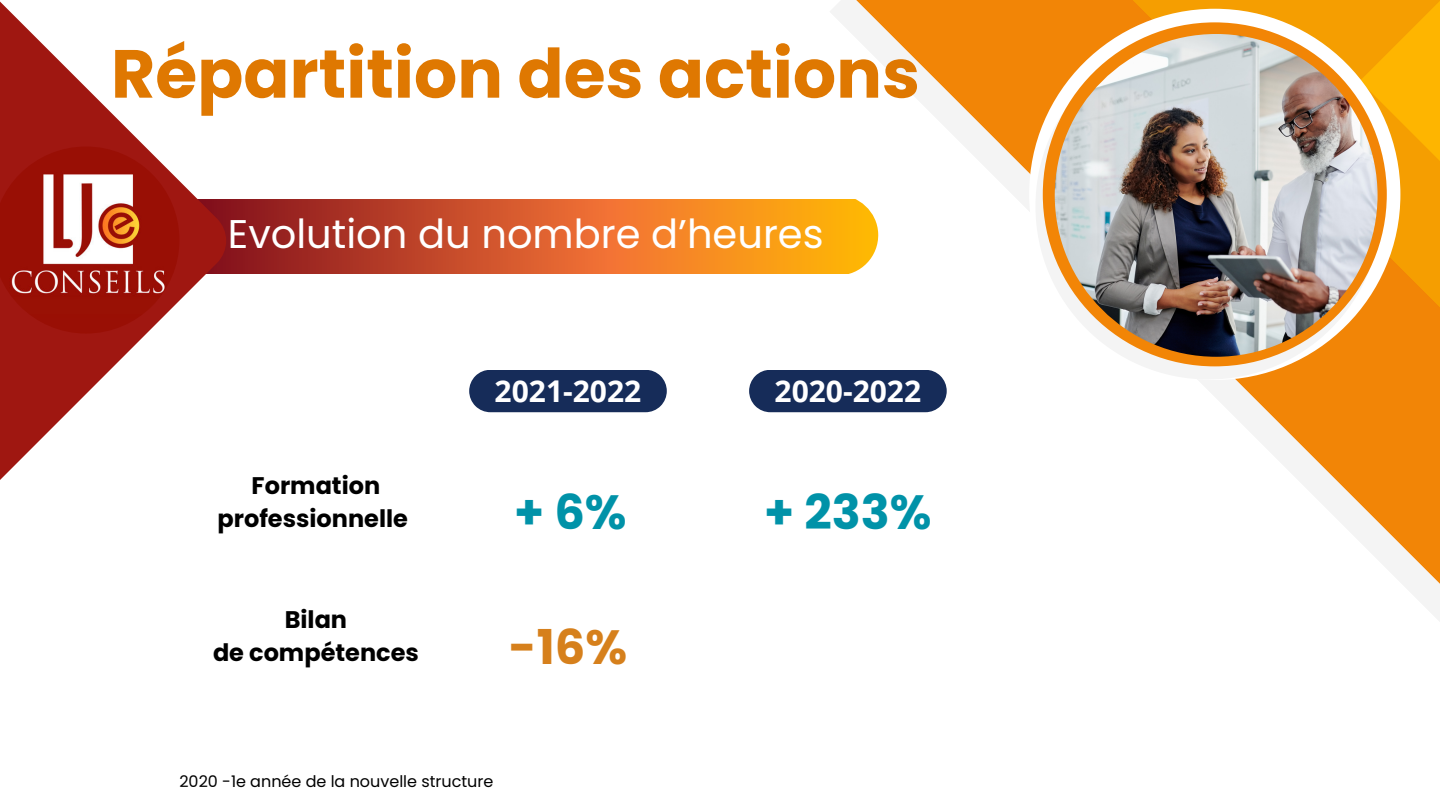
<style>
.page{position:relative;width:1440px;height:810px;background:#fff}
.page>*{position:absolute;margin:0;border:0;box-sizing:border-box;transform-origin:0 0}
.t1{font:700 68px "Poppins";color:#df7801}
.t2{font:700 48px "Poppins";color:#0092a8}
.t3{font:700 48px "Poppins";color:#d6801c}
.t4{font:40px "Poppins";color:#fff}
.t5{font:700 30px "Open Sans";color:#fff}
.t6{font:700 24px/33px "Poppins";color:#000;text-align:center}
.t7{font:16px "Poppins";color:#000}
</style>
<div class="page">
<svg style="left:848px;top:0;width:512px;height:541px"></svg>
<svg style="left:973px;top:0;width:387px;height:492px"></svg>
<svg style="left:1360px;top:0;width:80px;height:621px;background:#f5a329"></svg>
<div style="left:1029px;top:9px;width:371px;height:371px;background:#fff;border-radius:50%"></div>
<div style="left:1035px;top:33px;width:347px;height:346px;background:#f4f4f4;border-radius:50%"></div>
<div style="left:1043px;top:22px;width:344px;height:344px;background:#f28506;border-radius:50%"></div>
<svg style="left:226px;top:199px;width:653px;height:75px;background:#d56626"></svg>
<svg style="left:0;top:1px;width:226px;height:479px"></svg>
<img style="left:0;top:147px;width:179px;height:187px">
<img style="left:1055px;top:34px;width:323px;height:323px;border-radius:50%">
<div style="left:469px;top:370px;width:198px;height:42px;background:#162c59"></div>
<div style="left:749px;top:370px;width:198px;height:42px;background:#162c59"></div>
<h1 class="t1" style="left:111px;top:34px;width:810px">Répartition des actions</h1>
<h3 class="t4" style="left:228px;top:211px;width:597px">Evolution du nombre d’heures</h3>
<p class="t6" style="left:217px;top:469px;width:192px">Formation professionnelle</p>
<p class="t6" style="left:213px;top:604px;width:207px">Bilan<br>de compétences</p>
<p class="t5" style="left:495px;top:370px;width:148px">2021-2022</p>
<h2 class="t2" style="left:514px;top:485px;width:114px">+ 6%</h2>
<h2 class="t3" style="left:509px;top:619px;width:120px">-16%</h2>
<p class="t7" style="left:179px;top:772px;width:315px">2020 -1e année de la nouvelle structure</p>
<p class="t5" style="left:775px;top:370px;width:148px">2020-2022</p>
<h2 class="t2" style="left:764px;top:485px;width:169px">+ 233%</h2>
</div>
